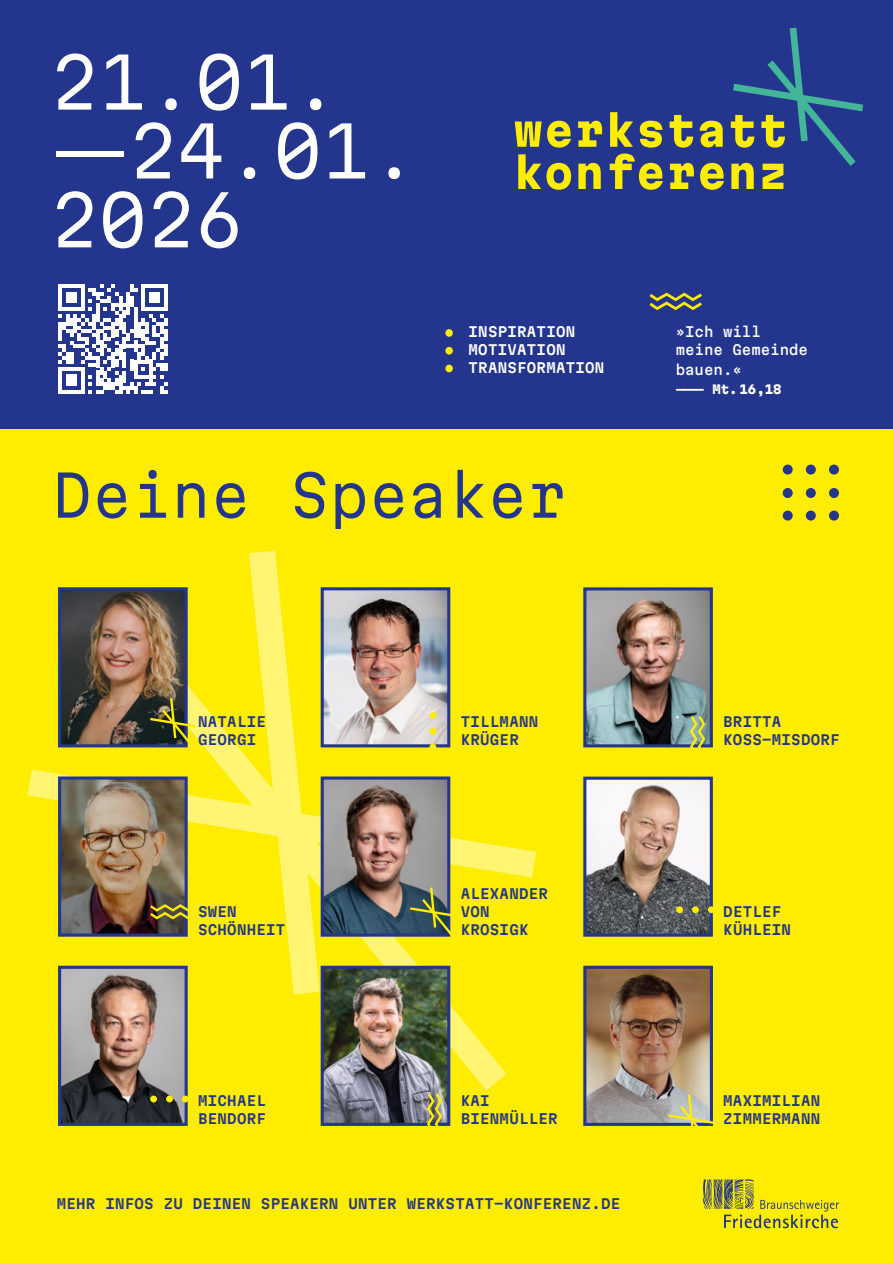
<style>
.page{position:relative;width:893px;height:1263px;background:#fff}
.page>*{position:absolute;margin:0;border:0;box-sizing:border-box;transform-origin:0 0}
.t1{font:semi-expanded 68.85px/68.8px "Martian Mono";color:#fff}
.t2{font:semi-expanded 56.55px "Martian Mono";color:#23358d}
.t3{font:semi-expanded 13.5px/18px "Martian Mono";letter-spacing:.02em;color:#23358d}
.t4{font:semi-expanded 13.5px/18px "Martian Mono";letter-spacing:.02em;color:#fff}
.t5{font:semi-expanded 13.5px/18px "Martian Mono";color:#fff}
.t6{font:semi-expanded 12px "Martian Mono";color:#fff}
</style>
<div class="page">
<div style="left:0;top:0;width:893px;height:429px;background:#23358d"></div>
<div style="left:0;top:429px;width:893px;height:834px;background:#ffed00"></div>
<svg style="left:162px;top:679px;width:345px;height:411px"></svg>
<svg style="left:249px;top:551px;width:71px;height:443px"></svg>
<svg style="left:28px;top:770px;width:508px;height:107px"></svg>
<div style="left:783px;top:465px;width:10px;height:10px;background:#23358d;border-radius:50%"></div>
<div style="left:806px;top:465px;width:10px;height:10px;background:#23358d;border-radius:50%"></div>
<div style="left:829px;top:465px;width:10px;height:10px;background:#23358d;border-radius:50%"></div>
<div style="left:783px;top:488px;width:10px;height:10px;background:#23358d;border-radius:50%"></div>
<div style="left:806px;top:488px;width:10px;height:10px;background:#23358d;border-radius:50%"></div>
<div style="left:829px;top:488px;width:10px;height:10px;background:#23358d;border-radius:50%"></div>
<div style="left:783px;top:511px;width:10px;height:10px;background:#23358d;border-radius:50%"></div>
<div style="left:806px;top:511px;width:10px;height:10px;background:#23358d;border-radius:50%"></div>
<div style="left:829px;top:511px;width:10px;height:10px;background:#23358d;border-radius:50%"></div>
<svg style="left:515px;top:121px;width:56px;height:27px"></svg>
<svg style="left:578px;top:121px;width:24px;height:26px"></svg>
<svg style="left:610px;top:112px;width:23px;height:35px"></svg>
<svg style="left:640px;top:121px;width:22px;height:27px"></svg>
<svg style="left:670px;top:115px;width:23px;height:33px"></svg>
<svg style="left:699px;top:121px;width:24px;height:26px"></svg>
<svg style="left:518px;top:154px;width:53px;height:36px"></svg>
<svg style="left:578px;top:163px;width:23px;height:26px"></svg>
<svg style="left:610px;top:154px;width:53px;height:36px"></svg>
<svg style="left:670px;top:163px;width:24px;height:26px"></svg>
<svg style="left:700px;top:163px;width:24px;height:27px"></svg>
<svg style="left:731px;top:28px;width:132px;height:161px"></svg>
<svg style="left:649px;top:293px;width:53px;height:17px"></svg>
<svg style="left:58px;top:284px;width:110px;height:109px"></svg>
<svg style="left:703px;top:1179px;width:136px;height:49px"></svg>
<img style="left:587px;top:970px;width:122px;height:152px">
<div style="left:583px;top:966px;width:130px;height:160px;border:3px solid #23358d"></div>
<img style="left:587px;top:591px;width:122px;height:152px">
<div style="left:583px;top:587px;width:130px;height:160px;border:3px solid #23358d"></div>
<img style="left:587px;top:781px;width:122px;height:152px">
<div style="left:583px;top:777px;width:130px;height:160px;border:3px solid #23358d"></div>
<img style="left:325px;top:780px;width:121px;height:153px">
<div style="left:321px;top:776px;width:129px;height:161px;border:3px solid #23358d"></div>
<img style="left:325px;top:591px;width:121px;height:152px">
<div style="left:321px;top:587px;width:129px;height:160px;border:3px solid #23358d"></div>
<img style="left:325px;top:970px;width:121px;height:152px">
<div style="left:321px;top:966px;width:129px;height:160px;border:3px solid #23358d"></div>
<img style="left:62px;top:780px;width:122px;height:153px">
<div style="left:58px;top:776px;width:130px;height:161px;border:3px solid #23358d"></div>
<img style="left:62px;top:591px;width:122px;height:152px">
<div style="left:58px;top:587px;width:130px;height:160px;border:3px solid #23358d"></div>
<img style="left:62px;top:970px;width:122px;height:152px">
<div style="left:58px;top:966px;width:130px;height:160px;border:3px solid #23358d"></div>
<div style="left:182px;top:1095px;width:7px;height:7px;background:#ffed00;border-radius:50%"></div>
<div style="left:166px;top:1095px;width:7px;height:7px;background:#ffed00;border-radius:50%"></div>
<div style="left:150px;top:1095px;width:7px;height:7px;background:#ffed00;border-radius:50%"></div>
<svg style="left:150px;top:904px;width:46px;height:15px"></svg>
<svg style="left:150px;top:698px;width:46px;height:49px;background:#646634"></svg>
<svg style="left:427px;top:1093px;width:15px;height:33px"></svg>
<div style="left:445px;top:365px;width:8px;height:7px;background:#ffed00;border-radius:50%"></div>
<div style="left:445px;top:347px;width:8px;height:8px;background:#ffed00;border-radius:50%"></div>
<div style="left:445px;top:329px;width:8px;height:8px;background:#ffed00;border-radius:50%"></div>
<div style="left:429px;top:712px;width:7px;height:7px;background:#ffed00;border-radius:50%"></div>
<div style="left:429px;top:728px;width:7px;height:7px;background:#ffed00;border-radius:50%"></div>
<div style="left:429px;top:744px;width:7px;height:6px;background:#ffed00;border-radius:50%"></div>
<svg style="left:401px;top:887px;width:55px;height:50px"></svg>
<svg style="left:668px;top:1094px;width:45px;height:32px"></svg>
<svg style="left:690px;top:716px;width:15px;height:32px"></svg>
<div style="left:708px;top:906px;width:7px;height:7px;background:#ffed00;border-radius:50%"></div>
<div style="left:692px;top:906px;width:7px;height:7px;background:#ffed00;border-radius:50%"></div>
<div style="left:676px;top:906px;width:7px;height:7px;background:#ffed00;border-radius:50%"></div>
<h1 class="t1" style="left:50px;top:46px;width:369px">21.01. ––24.01.<br>2026</h1>
<p class="t4" style="left:469px;top:323px;width:137px">INSPIRATION<br>MOTIVATION<br>TRANSFORMATION</p>
<p class="t5" style="left:676px;top:323px;width:134px">»Ich will meine Gemeinde</p>
<p class="t4" style="left:676px;top:360px;width:68px">bauen.«</p>
<p class="t6" style="left:676px;top:381px;width:107px">–––– Mt. 16,18</p>
<h2 class="t2" style="left:52px;top:456px;width:516px">Deine Speaker</h2>
<p class="t3" style="left:198px;top:713px;width:69px">NATALIE<br>GEORGI</p>
<p class="t3" style="left:198px;top:902px;width:89px">SWEN<br>SCHÖNHEIT</p>
<p class="t3" style="left:198px;top:1091px;width:69px">MICHAEL<br>BENDORF</p>
<p class="t3" style="left:461px;top:713px;width:79px">TILLMANN<br>KRÜGER</p>
<p class="t3" style="left:461px;top:884px;width:89px">ALEXANDER<br>VON<br>KROSIGK</p>
<p class="t3" style="left:461px;top:1091px;width:98px">KAI<br>BIENMÜLLER</p>
<p class="t3" style="left:57px;top:1194px;width:565px">MEHR INFOS ZU DEINEN SPEAKERN UNTER WERKSTATT-KONFERENZ.DE</p>
<p class="t3" style="left:723px;top:713px;width:118px">BRITTA<br>KOSS-MISDORF</p>
<p class="t3" style="left:723px;top:902px;width:69px">DETLEF<br>KÜHLEIN</p>
<p class="t3" style="left:723px;top:1091px;width:98px">MAXIMILIAN<br>ZIMMERMANN</p>
</div>
